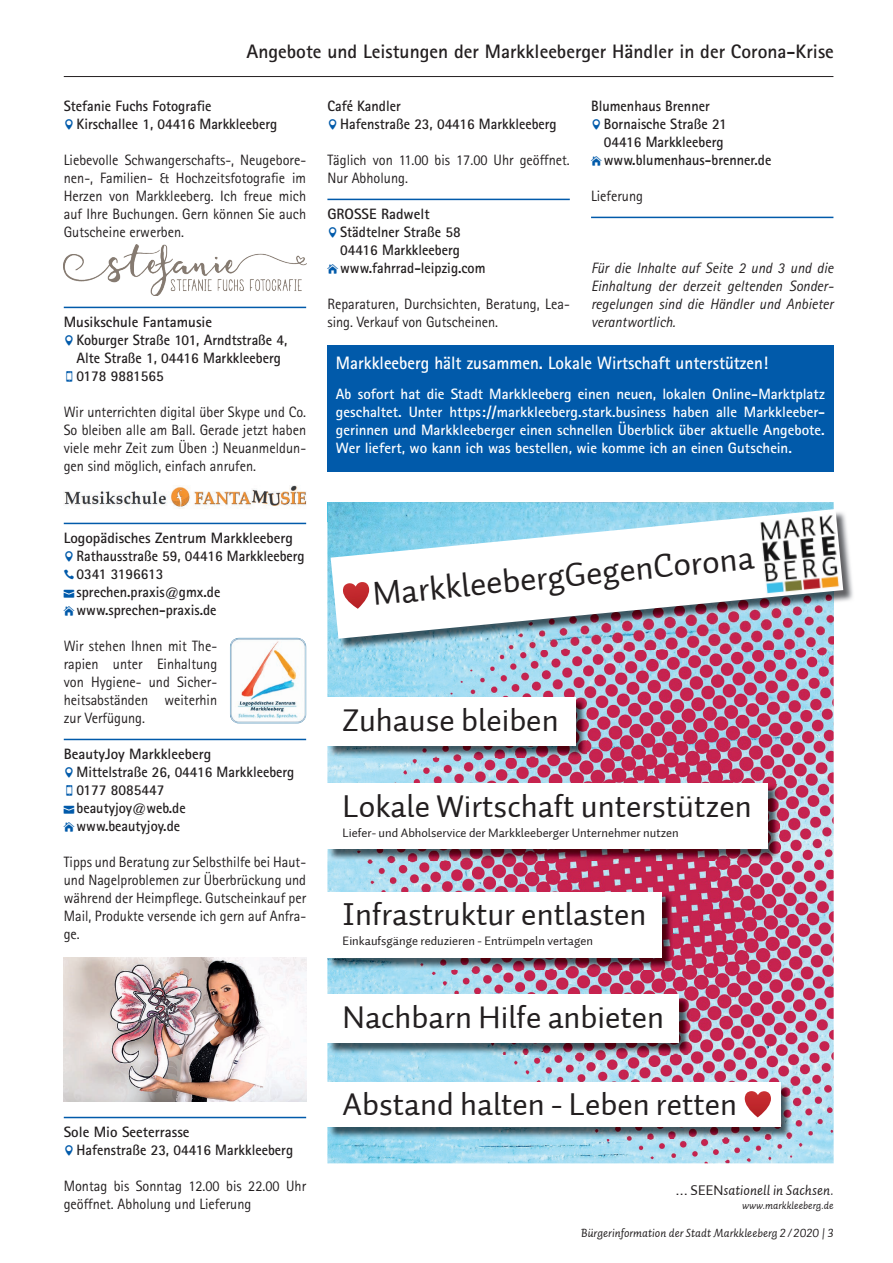
<style>
.page{position:relative;width:893px;height:1263px;background:#fff}
.page>*{position:absolute;margin:0;border:0;box-sizing:border-box;transform-origin:0 0}
.t1{font:33.9px "Auto 2 Regular LF";color:#231f20}
.t2{font:32.1px "Auto 2 Regular LF";color:#231f20}
.t3{font:700 19.5px "Rotis Sans Serif";color:#231f20}
.t4{font:700 18px "Rotis Sans Serif";color:#fff;scale:.95 1}
.t5{font:15px/18px "Rotis Sans Serif";color:#231f20;text-align:justify;scale:.95 1}
.t6{font:700 15px/18px "Rotis Sans Serif";color:#231f20}
.t7{font:700 15px/18px "Rotis Sans Serif";letter-spacing:-.005em;color:#fff;text-align:justify;scale:.95 1}
.t8{font:700 15px/18px "Rotis Sans Serif";color:#231f20;scale:.95 1}
.t9{font:italic 15px/18px "Rotis Sans Serif";color:#231f20;text-align:justify;scale:.95 1}
.t10{font:14.25px "Auto 2 Italic LF";color:#231f20}
.t11{font:12.45px "Auto 2 Regular LF";color:#231f20}
.t12{font:12px "Auto 2 Italic LF";color:#231f20}
.t13{font:10.65px "Auto 2 Italic LF";color:#231f20}
.s1{font-family:"Auto 2 Regular LF"}
</style>
<div class="page">
<hr style="left:64px;top:76px;width:769px;height:1px;background:#231f20">
<hr style="left:64px;top:307px;width:242px;height:1px;background:#015aaa">
<hr style="left:64px;top:523px;width:242px;height:1px;background:#015aaa">
<hr style="left:64px;top:739px;width:242px;height:1px;background:#015aaa">
<hr style="left:64px;top:1117px;width:242px;height:1px;background:#015aaa">
<hr style="left:327px;top:199px;width:243px;height:1px;background:#015aaa">
<hr style="left:591px;top:217px;width:242px;height:1px;background:#015aaa">
<img style="left:64px;top:244px;width:242px;height:52px">
<img style="left:64px;top:485px;width:243px;height:24px">
<img style="left:64px;top:957px;width:242px;height:144px">
<img style="left:230px;top:638px;width:76px;height:85px">
<img style="left:327px;top:502px;width:507px;height:661px">
<img style="left:332px;top:513px;width:521px;height:137px">
<svg style="left:331px;top:509px;width:512px;height:130px"></svg>
<img style="left:759px;top:513px;width:82px;height:83px">
<img style="left:329px;top:698px;width:258px;height:59px">
<div style="left:327px;top:697px;width:248px;height:49px;background:#fff"></div>
<img style="left:329px;top:995px;width:362px;height:59px">
<div style="left:327px;top:994px;width:352px;height:49px;background:#fff"></div>
<img style="left:329px;top:784px;width:450px;height:77px">
<div style="left:327px;top:783px;width:441px;height:66px;background:#fff"></div>
<img style="left:329px;top:893px;width:344px;height:76px">
<div style="left:327px;top:892px;width:334px;height:66px;background:#fff"></div>
<svg style="left:343px;top:582px;width:26px;height:27px"></svg>
<img style="left:329px;top:1083px;width:463px;height:55px">
<div style="left:327px;top:1082px;width:453px;height:45px;background:#fff"></div>
<svg style="left:745px;top:1091px;width:26px;height:26px"></svg>
<div style="left:327px;top:345px;width:506px;height:126px;background:#015aaa"></div>
<h3 class="t3" style="left:246px;top:39px;width:589px">Angebote und Leistungen der Markkleeberger Händler in der Corona-Krise</h3>
<p class="t8" style="left:77px;top:97px;width:213px;text-indent:-13px">Stefanie Fuchs Fotografie<br>Kirschallee 1, 04416 Markkleeberg</p>
<p class="t5" style="left:64px;top:151px;width:257px">Liebevolle Schwangerschafts-, Neugebore&shy;nen-, Familien- &amp; Hochzeitsfotografie im Herzen von Markkleeberg. Ich freue mich auf Ihre Buchungen. Gern können Sie auch Gutscheine erwerben.</p>
<p class="t8" style="left:340px;top:97px;width:229px;text-indent:-13px">Café Kandler<br>Hafenstraße 23, 04416 Markkleeberg</p>
<p class="t5" style="left:327px;top:151px;width:257px">Täglich von 11.00 bis 17.00 Uhr geöffnet.<br>Nur Abholung.</p>
<p class="t6" style="left:340px;top:205px;width:147px;text-indent:-13px">GROSSE Radwelt<br>Städtelner Straße 58<br>04416 Markkleeberg www.fahrrad-leipzig.com</p>
<p class="t5" style="left:327px;top:295px;width:257px">Reparaturen, Durchsichten, Beratung, Lea&shy;sing. Verkauf von Gutscheinen.</p>
<p class="t8" style="left:604px;top:97px;width:178px;text-indent:-13px">Blumenhaus Brenner<br>Bornaische Straße 21<br>04416 Markkleeberg www.blumenhaus-brenner.de</p>
<p class="t5" style="left:591px;top:187px;width:56px">Lieferung</p>
<p class="t9" style="left:591px;top:259px;width:257px">Für die Inhalte auf Seite 2 und 3 und die Einhaltung der derzeit geltenden Sonder&shy;regelungen sind die Händler und Anbieter verantwortlich.</p>
<p class="t6" style="left:77px;top:313px;width:212px;text-indent:-13px">Musikschule Fantamusie<br>Koburger Straße 101, Arndtstraße 4,<br>Alte Straße 1, 04416 Markkleeberg<br>0178 9881565</p>
<p class="t5" style="left:64px;top:403px;width:257px">Wir unterrichten digital über Skype und Co.<br>So bleiben alle am Ball. Gerade jetzt haben viele mehr Zeit zum Üben :) Neuanmeldun&shy;gen sind möglich, einfach anrufen.</p>
<p class="t4" style="left:336px;top:351px;width:456px">Markkleeberg hält zusammen. Lokale Wirtschaft unterstützen!</p>
<p class="t7" style="left:336px;top:385px;width:516px">Ab sofort hat die Stadt Markkleeberg einen neuen, lokalen Online-Marktplatz geschaltet. Unter https://markkleeberg.stark.business haben alle Markkleeber&shy;gerinnen und Markkleeberger einen schnellen Überblick über aktuelle Angebote.<br>Wer liefert, wo kann ich was bestellen, wie komme ich an einen Gutschein.</p>
<p class="t6" style="left:77px;top:529px;width:230px;text-indent:-13px">Logopädisches Zentrum Markkleeberg<br>Rathausstraße 59, 04416 Markkleeberg<br>0341 3196613 sprechen.praxis@gmx.de www.sprechen-praxis.de</p>
<p class="t5" style="left:64px;top:637px;width:163px">Wir stehen Ihnen mit The&shy;rapien unter Einhaltung von Hygiene- und Sicher&shy;heitsabständen weiterhin zur Verfügung.</p>
<p class="t6" style="left:77px;top:745px;width:219px;text-indent:-13px">BeautyJoy Markkleeberg<br>Mittelstraße 26, 04416 Markkleeberg<br>0177 8085447<br>beautyjoy@web.de<br>www.beautyjoy.de</p>
<p class="t5" style="left:64px;top:853px;width:257px">Tipps und Beratung zur Selbsthilfe bei Haut&shy;und Nagelproblemen zur Überbrückung und während der Heimpflege. Gutscheinkauf per Mail, Produkte versende ich gern auf Anfra&shy;ge.</p>
<p class="t6" style="left:77px;top:1123px;width:218px;text-indent:-13px">Sole Mio Seeterrasse<br>Hafenstraße 23, 04416 Markkleeberg</p>
<p class="t5" style="left:64px;top:1177px;width:257px">Montag bis Sonntag 12.00 bis 22.00 Uhr geöffnet. Abholung und Lieferung</p>
<h1 class="t1" style="left:371px;top:571px;width:384px;rotate:-5deg">MarkkleebergGegenCorona</h1>
<h2 class="t2" style="left:343px;top:700px;width:218px">Zuhause bleiben</h2>
<h2 class="t2" style="left:343px;top:786px;width:411px">Lokale Wirtschaft unterstützen</h2>
<p class="t11" style="left:343px;top:825px;width:338px">Liefer- und Abholservice der Markkleeberger Unternehmer nutzen</p>
<h2 class="t2" style="left:343px;top:894px;width:305px">Infrastruktur entlasten</h2>
<p class="t11" style="left:343px;top:933px;width:252px">Einkaufsgänge reduzieren - Entrümpeln vertagen</p>
<h2 class="t2" style="left:343px;top:997px;width:323px">Nachbarn Hilfe anbieten</h2>
<h2 class="t2" style="left:343px;top:1084px;width:396px">Abstand halten - Leben retten</h2>
<p class="t10" style="left:675px;top:1181px;width:160px"><span class="s1">… SEEN</span>sationell in Sachsen.</p>
<p class="t13" style="left:742px;top:1198px;width:93px">www.markkleeberg.de</p>
<p class="t12" style="left:581px;top:1225px;width:254px">Bürgerinformation der Stadt Markkleeberg 2/2020 | 3</p>
</div>
